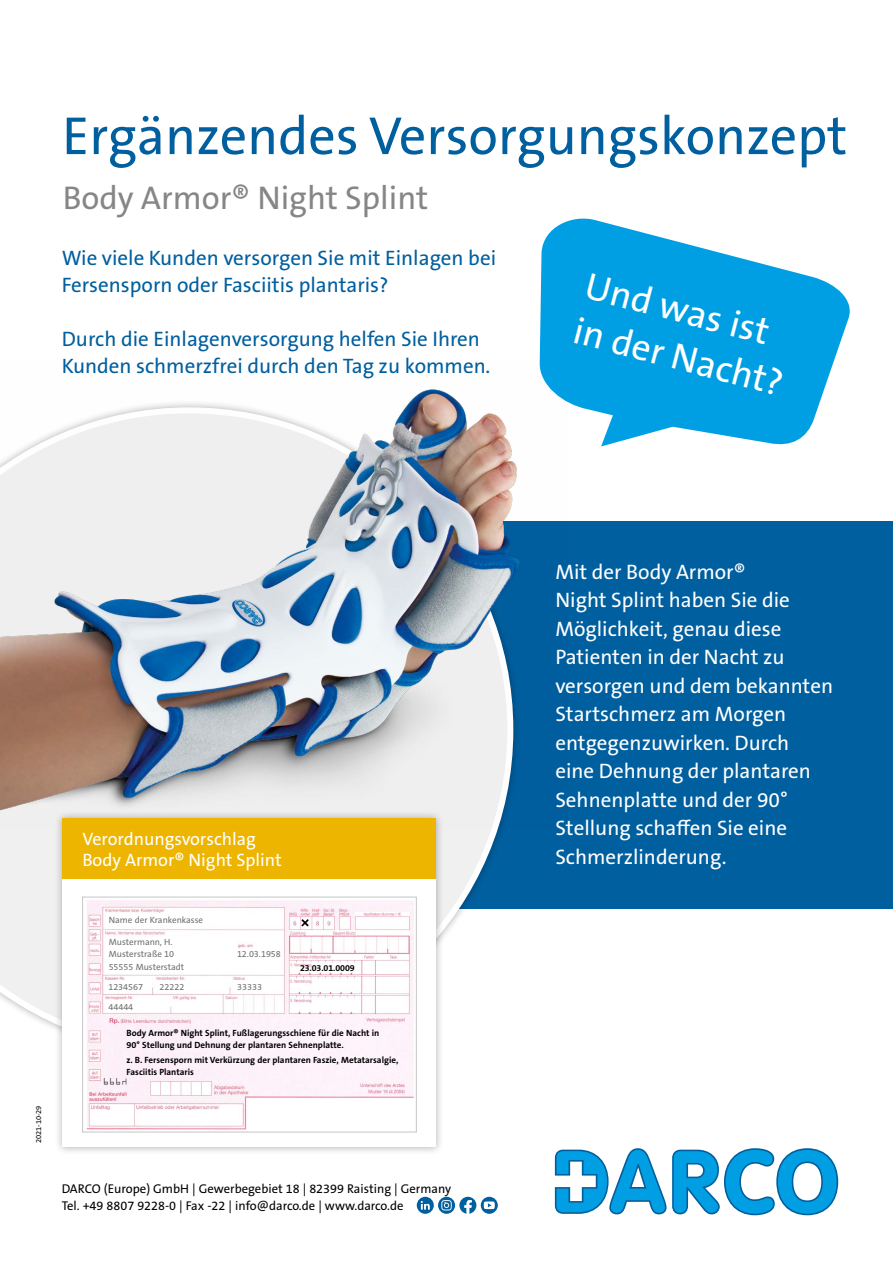
<style>
.page{position:relative;width:893px;height:1263px;background:#fff}
.page>*{position:absolute;margin:0;border:0;box-sizing:border-box;transform-origin:0 0}
.t1{font:54px "The Sans B Plus W5 Plain";color:#005f9f}
.t2{font:37.5px/46.2px "The Sans B Plus W5 Plain";color:#fff}
.t3{font:33px "The Sans B Plus W5 Plain";color:#878686}
.t4{font:21px/28.5px "The Sans B Plus W5 Plain";color:#fff}
.t5{font:21px/27px "The Sans B Plus W5 Plain";color:#005f9f}
.t6{font:18px/21.6px "The Sans B Plus W5 Plain";color:#fff}
.t7{font:12.75px/16.8px "The Sans B Plus W5 Plain";color:#000}
.t8{font:700 9px/12.3px "The Sans B Plus W7";color:#000}
.t9{font:9px/12.3px "The Sans B Plus W5 Plain";color:#706f6f}
.t10{font:700 8.85px "The Sans B Plus W7";letter-spacing:-.01em;color:#000}
.t11{font:7.5px "The Sans B Plus W5 Plain";color:#000}
</style>
<div class="page">
<div style="left:0;top:521px;width:893px;height:387px;background:#005f9f"></div>
<svg style="left:0;top:830px;width:513px;height:198px"></svg>
<img style="left:0;top:389px;width:520px;height:441px">
<svg style="left:555px;top:1148px;width:111px;height:66px"></svg>
<svg style="left:672px;top:1148px;width:166px;height:67px"></svg>
<svg style="left:539px;top:218px;width:311px;height:229px;fill:#009fe3"></svg>
<div style="left:54px;top:810px;width:390px;height:345px;background:#000;opacity:.3"></div>
<div style="left:62px;top:818px;width:374px;height:329px;background:#fff"></div>
<img style="left:86px;top:900px;width:328px;height:230px">
<div style="left:82px;top:897px;width:335px;height:235px;border:1px solid #c6c6c6"></div>
<svg style="left:301px;top:919px;width:8px;height:7px"></svg>
<div style="left:62px;top:818px;width:374px;height:61px;background:#edb500"></div>
<svg style="left:481px;top:1197px;width:17px;height:17px"></svg>
<svg style="left:484px;top:1201px;width:11px;height:8px"></svg>
<svg style="left:459px;top:1197px;width:17px;height:17px"></svg>
<svg style="left:417px;top:1197px;width:17px;height:17px"></svg>
<svg style="left:438px;top:1197px;width:17px;height:17px"></svg>
<svg style="left:441px;top:1200px;width:11px;height:10px"></svg>
<svg style="left:421px;top:1201px;width:9px;height:8px"></svg>
<h1 class="t1" style="left:62px;top:101px;width:787px">Ergänzendes Versorgungskonzept</h1>
<h3 class="t3" style="left:63px;top:176px;width:367px">Body Armor® Night Splint</h3>
<p class="t5" style="left:62px;top:244px;width:436px">Wie viele Kunden versorgen Sie mit Einlagen bei<br>Fersensporn oder Fasciitis plantaris?</p>
<p class="t5" style="left:62px;top:325px;width:430px">Durch die Einlagenversorgung helfen Sie Ihren<br>Kunden schmerzfrei durch den Tag zu kommen.</p>
<h2 class="t2" style="left:591px;top:263px;width:217px;rotate:14deg">Und was ist in der Nacht?</h2>
<p class="t11" style="left:34px;top:1143px;width:39px;rotate:-90deg">2021-10-29</p>
<p class="t6" style="left:82px;top:828px;width:201px">Verordnungsvorschlag<br>Body Armor® Night Splint</p>
<p class="t9" style="left:109px;top:914px;width:96px">Name der Krankenkasse</p>
<p class="t9" style="left:109px;top:936px;width:77px">Mustermann, H.<br>Musterstraße 10<br>55555 Musterstadt</p>
<p class="t9" style="left:237px;top:948px;width:45px">12.03.1958</p>
<p class="t9" style="left:108px;top:981px;width:36px">1234567</p>
<p class="t9" style="left:159px;top:981px;width:26px">22222</p>
<p class="t9" style="left:237px;top:981px;width:26px">33333</p>
<p class="t9" style="left:108px;top:1000px;width:26px">44444</p>
<p class="t10" style="left:300px;top:963px;width:56px">23.03.01.0009</p>
<p class="t8" style="left:127px;top:1026px;width:254px">Body Armor® Night Splint, Fußlagerungsschiene für die Nacht in<br>90° Stellung und Dehnung der plantaren Sehnenplatte.</p>
<p class="t8" style="left:126px;top:1054px;width:273px">z. B. Fersensporn mit Verkürzung der plantaren Faszie, Metatarsalgie,<br>Fasciitis Plantaris</p>
<p class="t7" style="left:62px;top:1180px;width:391px">DARCO (Europe) GmbH | Gewerbegebiet 18 | 82399 Raisting | Germany<br>Tel. +49 8807 9228-0 | Fax -22 | info@darco.de | www.darco.de</p>
<p class="t4" style="left:555px;top:557px;width:279px">Mit der Body Armor®<br>Night Splint haben Sie die<br>Möglichkeit, genau diese<br>Patienten in der Nacht zu versorgen und dem bekannten<br>Startschmerz am Morgen entgegenzuwirken. Durch eine Dehnung der plantaren<br>Sehnenplatte und der 90°<br>Stellung schaffen Sie eine<br>Schmerzlinderung.</p>
</div>
